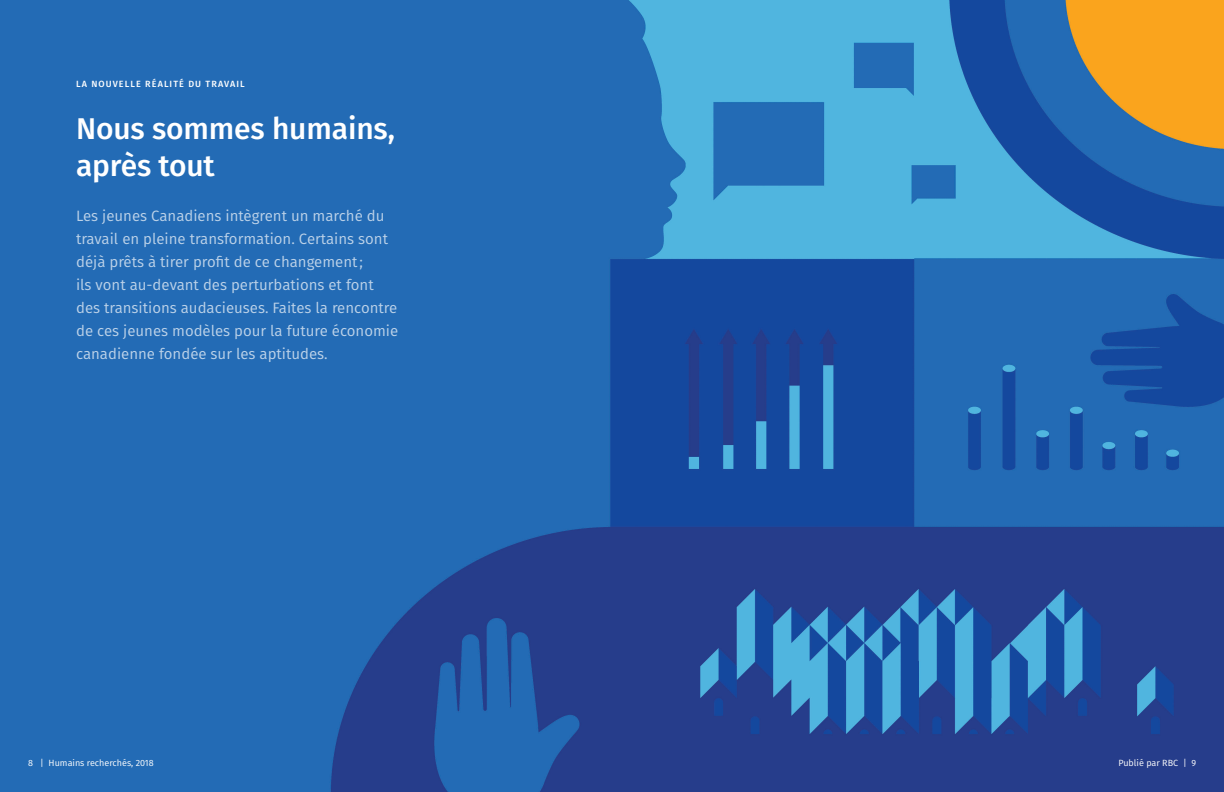
<style>
.page{position:relative;width:1224px;height:792px;background:#fff}
.page>*{position:absolute;margin:0;border:0;box-sizing:border-box;transform-origin:0 0}
.t1{font:500 30px/37px "Fira Sans";letter-spacing:-.005em;color:#fff}
.t2{font:15px/23px "Fira Sans";color:#fff}
.t3{font:9px "Fira Sans";color:#fff}
.t4{font:500 9px "Fira Sans";letter-spacing:.12em;color:#fff}
</style>
<div class="page">
<img style="left:0;top:0;width:1224px;height:792px">
<p class="t4" style="left:76px;top:77px;width:170px">LA NOUVELLE RÉALITÉ DU TRAVAIL</p>
<h1 class="t1" style="left:76px;top:108px;width:320px">Nous sommes humains, après tout</h1>
<p class="t2" style="left:76px;top:204px;width:324px">Les jeunes Canadiens intègrent un marché du travail en pleine transformation. Certains sont déjà prêts à tirer profit de ce changement;<br>ils vont au‑devant des perturbations et font des transitions audacieuses. Faites la rencontre de ces jeunes modèles pour la future économie canadienne fondée sur les aptitudes.</p>
<p class="t3" style="left:28px;top:757px;width:127px">8 | Humains recherchés, 2018</p>
<p class="t3" style="left:1118px;top:756px;width:79px">Publié par RBC | 9</p>
</div>
